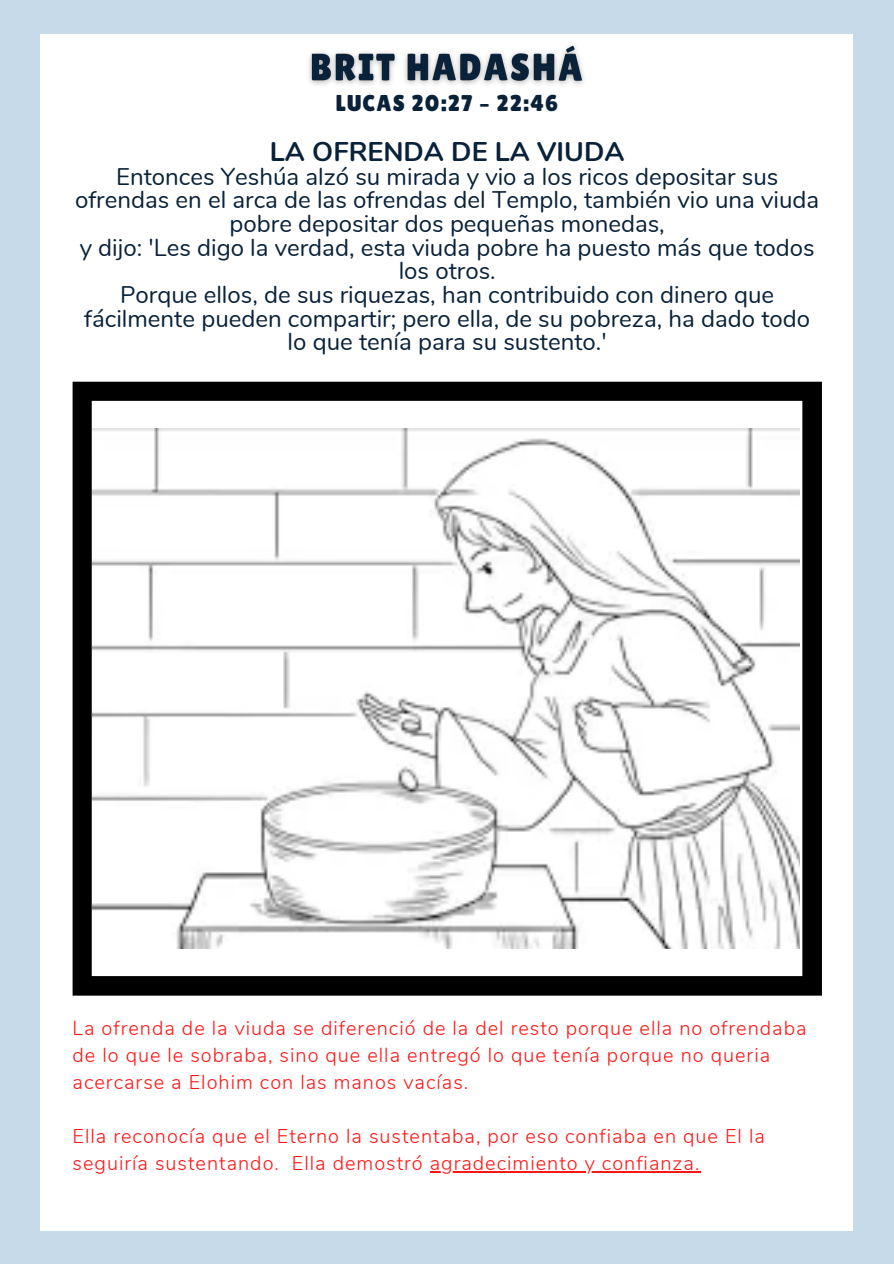
<style>
.page{position:relative;width:894px;height:1264px;background:#fff}
.page>*{position:absolute;margin:0;border:0;box-sizing:border-box;transform-origin:0 0}
.t1{font:700 27px "Nunito";color:#092139}
.t2{font:24px/23.7px "Nunito";color:#092139;text-align:center}
.t3{font:22.95px "Lilita One";letter-spacing:.05em;color:#092139}
.t4{font:300 19.95px/27px "Nunito";letter-spacing:.05em;color:#ff1616}
</style>
<div class="page">
<div style="left:0;top:1231px;width:893px;height:32px;background:#c6daea"></div>
<div style="left:8px;top:0;width:851px;height:34px;background:#c6daea"></div>
<div style="left:0;top:0;width:39px;height:1263px;background:#c6daea"></div>
<div style="left:853px;top:0;width:40px;height:1263px;background:#c6daea"></div>
<svg style="left:73px;top:382px;width:748px;height:613px;fill:#000"></svg>
<img style="left:92px;top:428px;width:707px;height:520px">
<img style="left:308px;top:45px;width:276px;height:40px">
<hr style="left:429px;top:1171px;width:271px;height:1px;background:#ff1616">
<p class="t3" style="left:336px;top:90px;width:224px">LUCAS 20:27 – 22:46</p>
<p class="t1" style="left:270px;top:134px;width:356px">LA OFRENDA DE LA VIUDA</p>
<p class="t2" style="left:75px;top:165px;width:745px">Entonces Yeshúa alzó su mirada y vio a los ricos depositar sus ofrendas en el arca de las ofrendas del Templo, también vio una viuda pobre depositar dos pequeñas monedas,</p>
<p class="t2" style="left:80px;top:236px;width:736px">y dijo: 'Les digo la verdad, esta viuda pobre ha puesto más que todos los otros.</p>
<p class="t2" style="left:84px;top:283px;width:727px">Porque ellos, de sus riquezas, han contribuido con dinero que fácilmente pueden compartir; pero ella, de su pobreza, ha dado todo lo que tenía para su sustento.'</p>
<p class="t4" style="left:73px;top:1015px;width:735px">La ofrenda de la viuda se diferenció de la del resto porque ella no ofrendaba de lo que le sobraba, sino que ella entregó lo que tenía porque no queria acercarse a Elohim con las manos vacías.</p>
<p class="t4" style="left:73px;top:1123px;width:693px">Ella reconocía que el Eterno la sustentaba, por eso confiaba en que El la seguiría sustentando. Ella demostró agradecimiento y confianza.</p>
</div>
